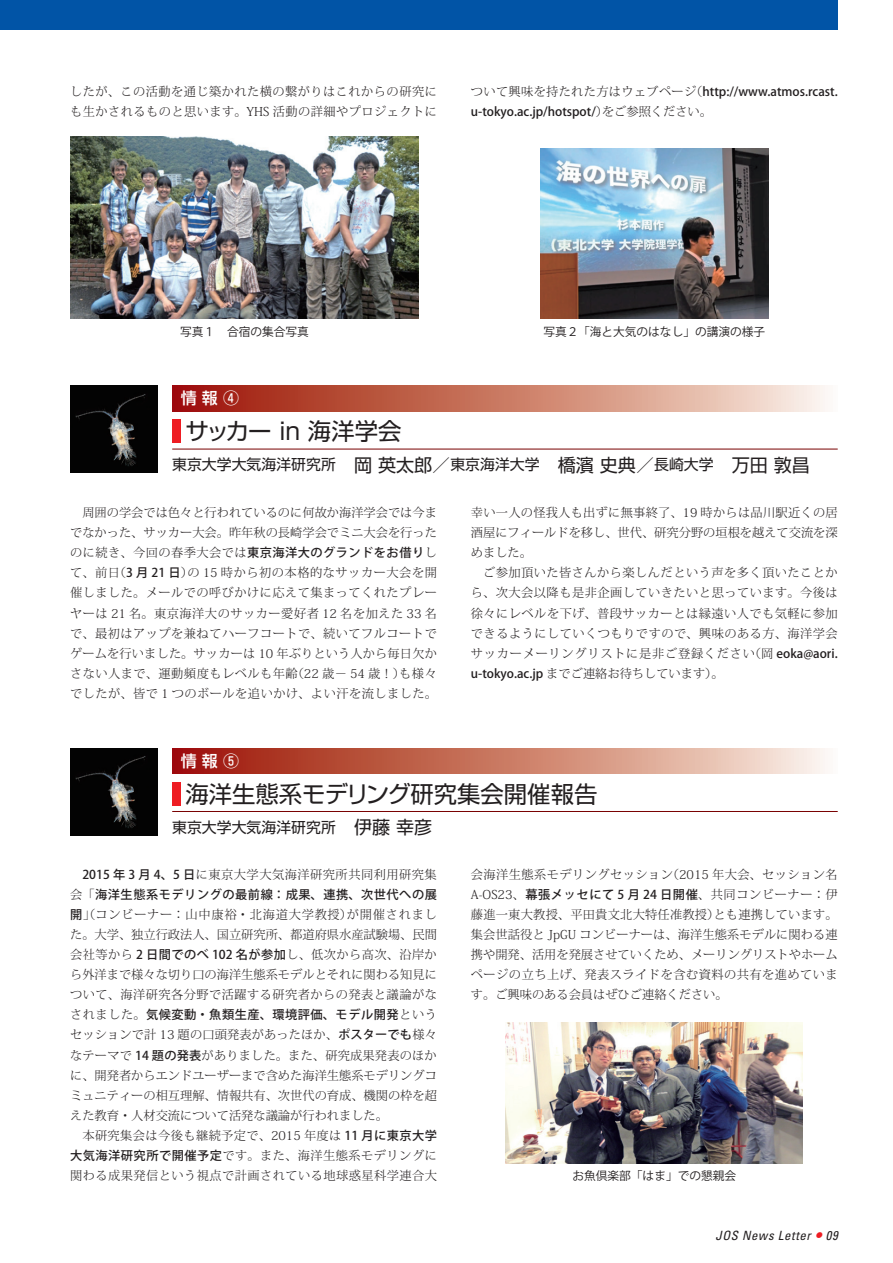
<style>
.page{position:relative;width:893px;height:1263px;background:#fff}
.page>*{position:absolute;margin:0;border:0;box-sizing:border-box;transform-origin:0 0}
.t1{font:23.4px "Shin Go Pro";color:#231f20}
.t2{font:500 15.9px "Shin Go Pro";color:#fff}
.t3{font:14.85px "Shin Go Pro";color:#231f20}
.t4{font:italic condensed 12.75px "Univers";letter-spacing:.05em;color:#231f20}
.t5{font:300 12.15px/20.1px "Koz Min Pro";letter-spacing:.035em;color:#231f20;text-align:justify}
.t6{font:500 12.15px/20.1px "Koz Go Pro";color:#231f20}
.t7{font:500 12.15px "Koz Go Pro";letter-spacing:.04em;color:#231f20}
.t8{font:11.7px "Koz Go Pro";color:#231f20}
.s1{font-family:"Koz Min Pro";font-weight:300}
.s2{font-size:18px}
.s3{font-family:"Koz Go Pro";font-weight:500}
.s4{font-size:19.2px;color:#ee1d23}
</style>
<div class="page">
<div style="left:0;top:0;width:838px;height:30px;background:#0154a6"></div>
<img style="left:70px;top:386px;width:87px;height:87px">
<svg style="left:172px;top:386px;width:653px;height:25px"></svg>
<hr style="left:172px;top:449px;width:666px;height:1px;background:#790100">
<div style="left:172px;top:420px;width:9px;height:23px;background:#ee1d23"></div>
<svg style="left:172px;top:748px;width:653px;height:25px"></svg>
<img style="left:70px;top:748px;width:87px;height:87px">
<hr style="left:172px;top:811px;width:666px;height:1px;background:#790100">
<div style="left:172px;top:782px;width:9px;height:23px;background:#ee1d23"></div>
<img style="left:70px;top:136px;width:349px;height:183px">
<img style="left:541px;top:149px;width:227px;height:170px">
<img style="left:506px;top:1022px;width:297px;height:141px">
<p class="t5" style="left:70px;top:81px;width:368px">したが、この活動を通じ築かれた横の繋がりはこれからの研究にも生かされるものと思います。YHS 活動の詳細やプロジェクトに</p>
<p class="t6" style="left:471px;top:82px;width:368px"><span class="s1">ついて興味を持たれた方はウェブページ（</span>http://www.atmos.rcast. u-tokyo.ac.jp/hotspot/<span class="s1">）をご参照ください。</span></p>
<p class="t8" style="left:180px;top:324px;width:130px">写真１　合宿の集合写真</p>
<p class="t8" style="left:543px;top:324px;width:223px">写真２ 「海と大気のはなし」の講演の様子</p>
<h2 class="t2" style="left:181px;top:385px;width:76px">情 報 ④　</h2>
<h1 class="t1" style="left:185px;top:412px;width:218px">サッカー in 海洋学会</h1>
<p class="t3" style="left:172px;top:453px;width:639px">東京大学大気海洋研究所<span class="s2">　岡英太郎／</span>東京海洋大学<span class="s2">　橋濱史典／</span>長崎大学<span class="s2">　万田敦昌</span></p>
<p class="t5" style="left:70px;top:502px;width:368px;text-indent:12px">周囲の学会では色々と行われているのに何故か海洋学会では今までなかった、サッカー大会。昨年秋の長崎学会でミニ大会を行ったのに続き、今回の春季大会では<span class="s3">東京海洋大のグランドをお借り</span>して、前日（<span class="s3">3 月 21 日</span>）の 15 時から初の本格的なサッカー大会を開催しました。メールでの呼びかけに応えて集まってくれたプレーヤーは 21 名。東京海洋大のサッカー愛好者 12 名を加えた 33 名で、最初はアップを兼ねてハーフコートで、続いてフルコートでゲームを行いました。サッカーは 10 年ぶりという人から毎日欠かさない人まで、運動頻度もレベルも年齢（22 歳－ 54 歳！）も様々でしたが、皆で 1 つのボールを追いかけ、よい汗を流しました。</p>
<p class="t5" style="left:471px;top:502px;width:368px">幸い一人の怪我人も出ずに無事終了、19 時からは品川駅近くの居酒屋にフィールドを移し、世代、研究分野の垣根を越えて交流を深めました。</p>
<p class="t5" style="left:471px;top:562px;width:368px;text-indent:12px">ご参加頂いた皆さんから楽しんだという声を多く頂いたことから、次大会以降も是非企画していきたいと思っています。今後は徐々にレベルを下げ、普段サッカーとは縁遠い人でも気軽に参加できるようにしていくつもりですので、興味のある方、海洋学会サッカーメーリングリストに是非ご登録ください（岡 <span class="s3">eoka@aori. u-tokyo.ac.jp</span> までご連絡お待ちしています）。</p>
<h2 class="t2" style="left:181px;top:748px;width:76px">情 報 ⑤　</h2>
<h1 class="t1" style="left:185px;top:774px;width:414px">海洋生態系モデリング研究集会開催報告</h1>
<p class="t3" style="left:172px;top:815px;width:262px">東京大学大気海洋研究所<span class="s2">　伊藤幸彦</span></p>
<p class="t5" style="left:82px;top:864px;width:356px"><span class="s3">2015 年 3 月 4、5 日</span>に東京大学大気海洋研究所共同利用研究集</p>
<p class="t7" style="left:70px;top:887px;width:368px"><span class="s1">会「</span>海洋生態系モデリングの最前線：成果、連携、次世代への展</p>
<p class="t5" style="left:70px;top:904px;width:368px"><span class="s3">開</span>」（コンビーナー：山中康裕・北海道大学教授）が開催されました。大学、独立行政法人、国立研究所、都道府県水産試験場、民間会社等から <span class="s3">2 日間でのべ 102 名が参加</span>し、低次から高次、沿岸から外洋まで様々な切り口の海洋生態系モデルとそれに関わる知見について、海洋研究各分野で活躍する研究者からの発表と議論がな</p>
<p class="t7" style="left:70px;top:1007px;width:368px"><span class="s1">されました。</span>気候変動・魚類生産、環境評価、モデル開発<span class="s1">という</span></p>
<p class="t5" style="left:70px;top:1024px;width:368px">セッションで計 13 題の口頭発表があったほか、<span class="s3">ポスターでも</span>様々なテーマで <span class="s3">14 題の発表</span>がありました。また、研究成果発表のほかに、開発者からエンドユーザーまで含めた海洋生態系モデリングコミュニティーの相互理解、情報共有、次世代の育成、機関の枠を超えた教育・人材交流について活発な議論が行われました。</p>
<p class="t5" style="left:70px;top:1125px;width:368px;text-indent:12px">本研究集会は今後も継続予定で、2015 年度は <span class="s3">11 月に東京大学大気海洋研究所で開催予定</span>です。また、海洋生態系モデリングに関わる成果発信という視点で計画されている地球惑星科学連合大</p>
<p class="t5" style="left:471px;top:864px;width:368px">会海洋生態系モデリングセッション（2015 年大会、セッション名A-OS23、<span class="s3">幕張メッセにて 5 月 24 日開催</span>、共同コンビーナー：伊藤進一東大教授、平田貴文北大特任准教授）とも連携しています。集会世話役と JpGU コンビーナーは、海洋生態系モデルに関わる連携や開発、活用を発展させていくため、メーリングリストやホームページの立ち上げ、発表スライドを含む資料の共有を進めています。ご興味のある会員はぜひご連絡ください。</p>
<p class="t8" style="left:572px;top:1168px;width:165px">お魚倶楽部「はま」での懇親会</p>
<p class="t4" style="left:715px;top:1227px;width:124px">JOS News Letter <span class="s4">•</span> 09</p>
</div>
